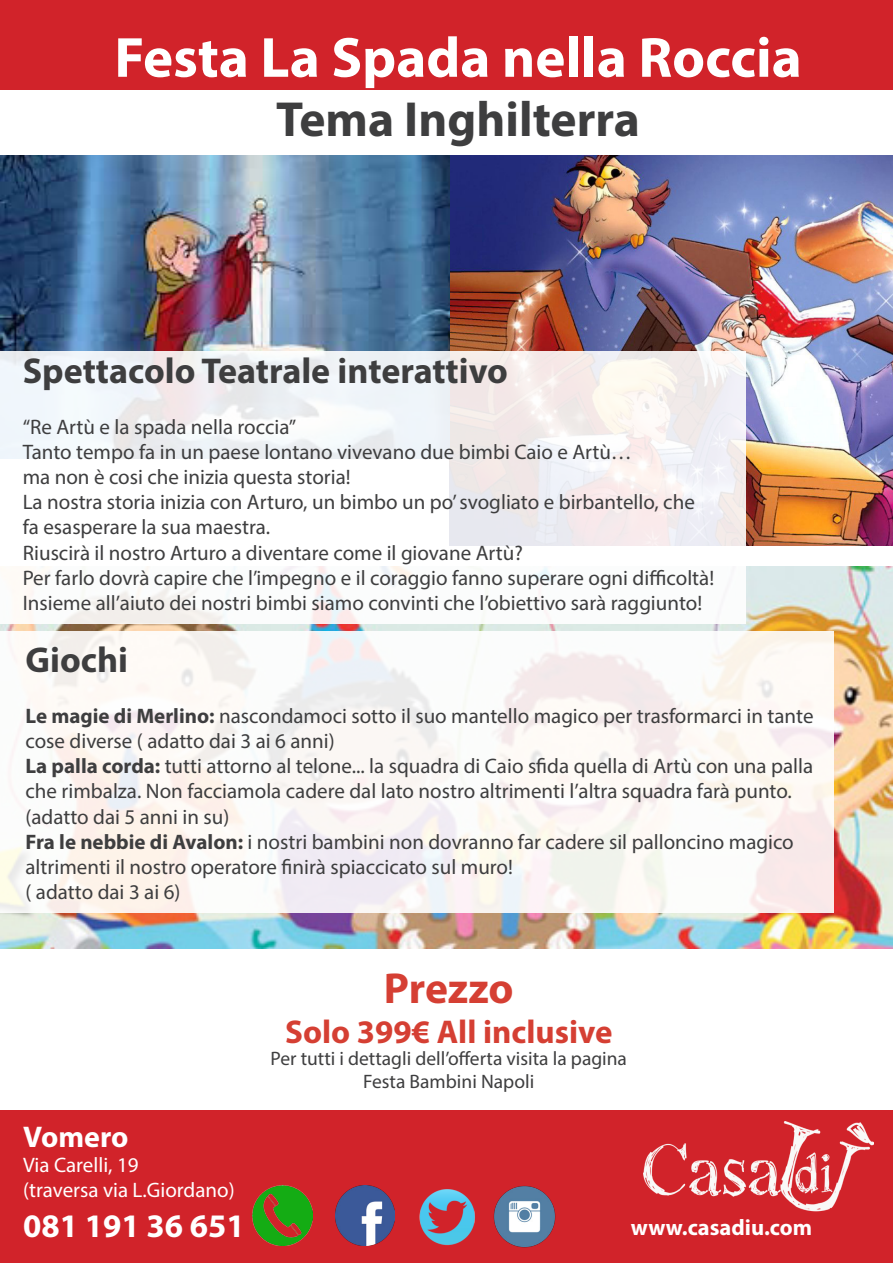
<style>
.page{position:relative;width:893px;height:1263px;background:#fff}
.page>*{position:absolute;margin:0;border:0;box-sizing:border-box;transform-origin:0 0}
.t1{font:700 57px "Myriad Pro";color:#fff}
.t2{font:700 49.5px "Myriad Pro";color:#3e3e3f}
.t3{font:700 43.5px "Myriad Pro";letter-spacing:-.005em;color:#d53f33}
.t4{font:700 36px "Myriad Pro";color:#3e3e3f}
.t5{font:700 33px "Myriad Pro";color:#d53f33}
.t6{font:700 33px "Myriad Pro";color:#fff}
.t7{font:700 30px "Myriad Pro";color:#fff}
.t8{font:700 22.5px "Myriad Pro";color:#fff}
.t9{font:21px/25.2px "Myriad Pro";color:#3e3e3f}
.t10{font:21px "Myriad Pro";color:#fff}
.t11{font:19.5px "Myriad Pro";color:#3e3e3f}
.s1{font-weight:700}
</style>
<div class="page">
<div style="left:0;top:1110px;width:893px;height:153px;background:#d1232a"></div>
<img style="left:643px;top:1121px;width:230px;height:91px">
<img style="left:253px;top:1185px;width:59px;height:60px">
<img style="left:335px;top:1185px;width:60px;height:60px">
<img style="left:419px;top:1189px;width:56px;height:57px">
<img style="left:494px;top:1185px;width:62px;height:63px">
<img style="left:450px;top:155px;width:443px;height:390px">
<img style="left:0;top:156px;width:450px;height:195px">
<img style="left:0;top:566px;width:893px;height:382px">
<div style="left:0;top:0;width:893px;height:89px;background:#d1232a"></div>
<svg style="left:0;top:351px;width:746px;height:273px"></svg>
<svg style="left:0;top:632px;width:833px;height:281px;fill:#fbf8f5"></svg>
<p class="t1" style="left:114px;top:20px;width:689px">Festa La Spada nella Roccia</p>
<p class="t2" style="left:276px;top:87px;width:365px">Tema Inghilterra</p>
<p class="t4" style="left:23px;top:347px;width:487px">Spettacolo Teatrale interattivo</p>
<p class="t9" style="left:23px;top:414px;width:275px">“Re Artù e la spada nella roccia”</p>
<p class="t9" style="left:23px;top:439px;width:611px">Tanto tempo fa in un paese lontano vivevano due bimbi Caio e Artù…</p>
<p class="t9" style="left:23px;top:464px;width:330px">ma non è cosi che inizia questa storia!</p>
<p class="t9" style="left:23px;top:489px;width:674px">La nostra storia inizia con Arturo, un bimbo un po’ svogliato e birbantello, che</p>
<p class="t9" style="left:23px;top:514px;width:249px">fa esasperare la sua maestra.</p>
<p class="t9" style="left:23px;top:540px;width:502px">Riuscirà il nostro Arturo a diventare come il giovane Artù?</p>
<p class="t9" style="left:23px;top:565px;width:693px">Per farlo dovrà capire che l’impegno e il coraggio fanno superare ogni difficoltà!</p>
<p class="t9" style="left:23px;top:590px;width:681px">Insieme all’aiuto dei nostri bimbi siamo convinti che l’obiettivo sarà raggiunto!</p>
<p class="t4" style="left:26px;top:637px;width:104px">Giochi</p>
<p class="t9" style="left:26px;top:703px;width:789px"><span class="s1">Le magie di Merlino:</span> nascondamoci sotto il suo mantello magico per trasformarci in tante cose diverse ( adatto dai 3 ai 6 anni)</p>
<p class="t9" style="left:26px;top:753px;width:789px"><span class="s1">La palla corda:</span> tutti attorno al telone... la squadra di Caio sfida quella di Artù con una palla che rimbalza. Non facciamola cadere dal lato nostro altrimenti l’altra squadra farà punto.</p>
<p class="t9" style="left:26px;top:804px;width:205px">(adatto dai 5 anni in su)</p>
<p class="t9" style="left:26px;top:829px;width:770px"><span class="s1">Fra le nebbie di Avalon:</span> i nostri bambini non dovranno far cadere sil palloncino magico</p>
<p class="t9" style="left:26px;top:854px;width:489px">altrimenti il nostro operatore finirà spiaccicato sul muro!</p>
<p class="t9" style="left:26px;top:879px;width:156px">( adatto dai 3 ai 6)</p>
<p class="t3" style="left:384px;top:960px;width:131px">Prezzo</p>
<p class="t5" style="left:285px;top:1010px;width:329px">Solo 399€ All inclusive</p>
<p class="t11" style="left:271px;top:1046px;width:358px">Per tutti i dettagli dell’offerta visita la pagina</p>
<p class="t11" style="left:363px;top:1069px;width:172px">Festa Bambini Napoli</p>
<p class="t7" style="left:23px;top:1117px;width:107px">Vomero</p>
<p class="t10" style="left:23px;top:1152px;width:117px">Via Carelli, 19</p>
<p class="t10" style="left:23px;top:1177px;width:213px">(traversa via L.Giordano)</p>
<p class="t6" style="left:23px;top:1204px;width:223px">081 191 36 651</p>
<p class="t8" style="left:631px;top:1212px;width:183px">www.casadiu.com</p>
</div>
